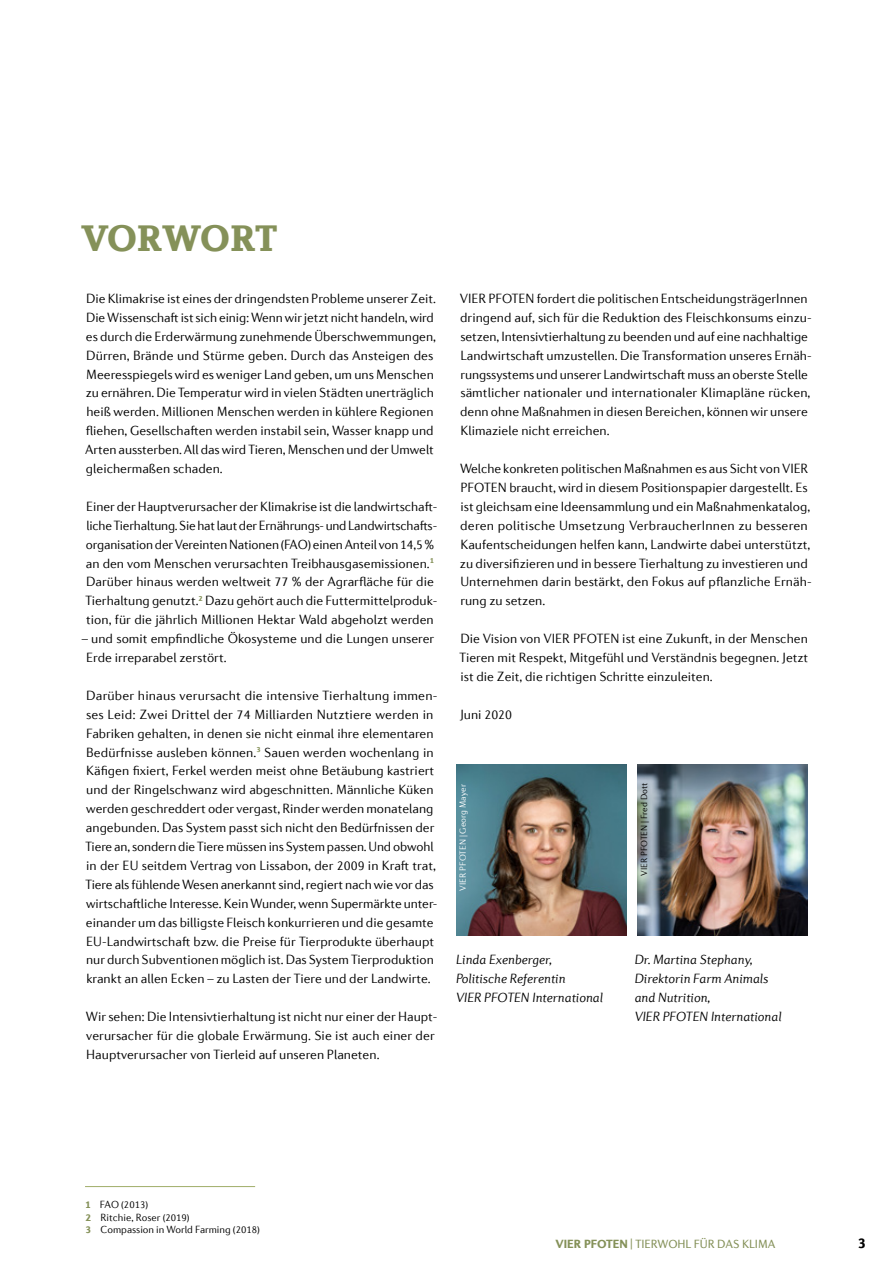
<style>
.page{position:relative;width:893px;height:1263px;background:#fff}
.page>*{position:absolute;margin:0;border:0;box-sizing:border-box;transform-origin:0 0}
.t1{font:900 39px "Diverda Serif Com";color:#859159}
.t2{font:900 15px "Diverda Sans Com";color:#000}
.t3{font:300 13.5px/18.9px "Diverda Sans Com";color:#000}
.t4{font:italic 300 13.5px/18.9px "Diverda Sans Com";color:#000}
.t5{font:12px "Diverda Sans Com";letter-spacing:-.005em;color:#859159}
.t6{font:300 10.5px/12.6px "Diverda Sans Com";color:#000}
.t7{font:300 9px "Diverda Sans Com";letter-spacing:.005em;color:#fff}
.t8{font:300 9px "Diverda Sans Com";letter-spacing:.005em;color:#000}
.s1{font-weight:900;color:#859159}
.s2{font-weight:900}
</style>
<div class="page">
<hr style="left:85px;top:1186px;width:170px;height:1px;background:#a0ad69">
<img style="left:637px;top:765px;width:171px;height:171px">
<img style="left:456px;top:765px;width:171px;height:171px">
<h1 class="t1" style="left:81px;top:216px;width:198px">VORWORT</h1>
<p class="t3" style="left:85px;top:289px;width:352px">Die Klimakrise ist eines der dringendsten Probleme unserer Zeit.<br>Die Wissenschaft ist sich einig: Wenn wir jetzt nicht handeln, wird es durch die Erderwärmung zunehmende Überschwemmungen, Dürren, Brände und Stürme geben. Durch das Ansteigen des Meeresspiegels wird es weniger Land geben, um uns Menschen zu ernähren. Die Temperatur wird in vielen Städten unerträglich heiß werden. Millionen Menschen werden in kühlere Regionen fliehen, Gesellschaften werden instabil sein, Wasser knapp und Arten aussterben. All das wird Tieren, Menschen und der Umwelt gleichermaßen schaden.</p>
<p class="t3" style="left:85px;top:497px;width:354px">Einer der Hauptverursacher der Klimakrise ist die landwirtschaft&shy;liche Tierhaltung. Sie hat laut der Ernährungs- und Landwirtschafts&shy;organisation der Vereinten Nationen (FAO) einen Anteil von 14,5 % an den vom Menschen verursachten Treibhausgasemissionen.<sup>1<br></sup>Darüber hinaus werden weltweit 77 % der Agrarfläche für die Tierhaltung genutzt.<sup>2</sup> Dazu gehört auch die Futtermittelproduk&shy;tion, für die jährlich Millionen Hektar Wald abgeholzt werden</p>
<p class="t3" style="left:86px;top:629px;width:350px;text-indent:-5px">– und somit empfindliche Ökosysteme und die Lungen unserer<br>Erde irreparabel zerstört.</p>
<p class="t3" style="left:85px;top:686px;width:354px">Darüber hinaus verursacht die intensive Tierhaltung immen&shy;ses Leid: Zwei Drittel der 74 Milliarden Nutztiere werden in Fabriken gehalten, in denen sie nicht einmal ihre elementaren Bedürfnisse ausleben können.<sup>3</sup> Sauen werden wochenlang in Käfigen fixiert, Ferkel werden meist ohne Betäubung kastriert und der Ringelschwanz wird abgeschnitten. Männliche Küken werden geschreddert oder vergast, Rinder werden monatelang angebunden. Das System passt sich nicht den Bedürfnissen der Tiere an, sondern die Tiere müssen ins System passen. Und obwohl in der EU seitdem Vertrag von Lissabon, der 2009 in Kraft trat, Tiere als fühlende Wesen anerkannt sind, regiert nach wie vor das wirtschaftliche Interesse. Kein Wunder, wenn Supermärkte unter&shy;einander um das billigste Fleisch konkurrieren und die gesamte EU-Landwirtschaft bzw. die Preise für Tierprodukte überhaupt nur durch Subventionen möglich ist. Das System Tierproduktion krankt an allen Ecken – zu Lasten der Tiere und der Landwirte.</p>
<p class="t3" style="left:86px;top:1007px;width:353px">Wir sehen: Die Intensivtierhaltung ist nicht nur einer der Haupt&shy;verursacher für die globale Erwärmung. Sie ist auch einer der<br>Hauptverursacher von Tierleid auf unseren Planeten.</p>
<p class="t3" style="left:460px;top:289px;width:353px">VIER PFOTEN fordert die politischen EntscheidungsträgerInnen dringend auf, sich für die Reduktion des Fleischkonsums einzu&shy;setzen, Intensivtierhaltung zu beenden und auf eine nachhaltige Landwirtschaft umzustellen. Die Transformation unseres Ernäh&shy;rungssystems und unserer Landwirtschaft muss an oberste Stelle sämtlicher nationaler und internationaler Klimapläne rücken, denn ohne Maßnahmen in diesen Bereichen, können wir unsere Klimaziele nicht erreichen.</p>
<p class="t3" style="left:460px;top:459px;width:353px">Welche konkreten politischen Maßnahmen es aus Sicht von VIER PFOTEN braucht, wird in diesem Positionspapier dargestellt. Es ist gleichsam eine Ideensammlung und ein Maßnahmenkatalog, deren politische Umsetzung VerbraucherInnen zu besseren Kaufentscheidungen helfen kann, Landwirte dabei unterstützt, zu diversifizieren und in bessere Tierhaltung zu investieren und Unternehmen darin bestärkt, den Fokus auf pflanzliche Ernäh&shy;rung zu setzen.</p>
<p class="t3" style="left:460px;top:629px;width:350px;text-align:justify">Die Vision von VIER PFOTEN ist eine Zukunft, in der Menschen Tieren mit Respekt, Mitgefühl und Verständnis begegnen. Jetzt ist die Zeit, die richtigen Schritte einzuleiten.</p>
<p class="t3" style="left:460px;top:705px;width:53px">Juni 2020</p>
<p class="t7" style="left:458px;top:890px;width:108px;rotate:-90deg">VIER PFOTEN | Georg Mayer</p>
<p class="t8" style="left:639px;top:876px;width:95px;rotate:-90deg">VIER PFOTEN | Fred Dott</p>
<p class="t4" style="left:456px;top:950px;width:148px">Linda Exenberger,<br>Politische Referentin<br>VIER PFOTEN International</p>
<p class="t4" style="left:635px;top:950px;width:148px">Dr. Martina Stephany,<br>Direktorin Farm Animals and Nutrition,<br>VIER PFOTEN International</p>
<p class="t6" style="left:85px;top:1198px;width:176px"><span class="s1">1</span> FAO (2013)<br><span class="s1">2</span> Ritchie, Roser (2019)<br><span class="s1">3</span> Compassion in World Farming (2018)</p>
<p class="t5" style="left:555px;top:1237px;width:221px"><span class="s2">VIER PFOTEN</span> | TIERWOHL FÜR DAS KLIMA</p>
<p class="t2" style="left:858px;top:1234px;width:10px">3</p>
</div>
